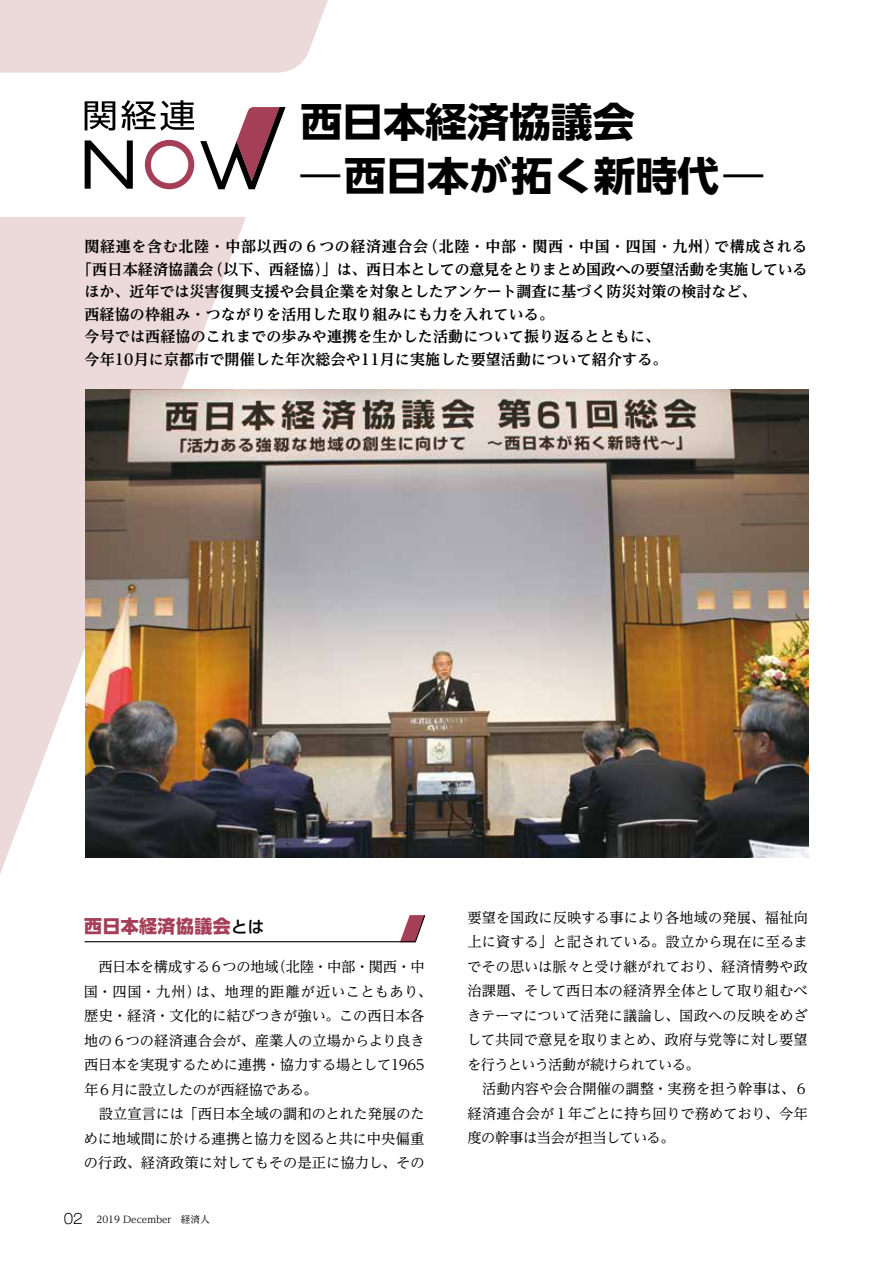
<style>
.page{position:relative;width:893px;height:1263px;background:#fff}
.page>*{position:absolute;margin:0;border:0;box-sizing:border-box;transform-origin:0 0}
.t1{font:700 39.9px/54px "UD Shin Go Pr 6 N";letter-spacing:-.005em;color:#000;scale:1.05 1}
.t2{font:800 18px "UD Shin Go Pro";letter-spacing:.02em;color:#a53f58}
.t3{font:700 15px/22.5px "UD Reimin Pro";letter-spacing:.01em;color:#000}
.t4{font:14.25px/24.5px "UD Reimin Pro";letter-spacing:-.005em;color:#000}
.t5{font:9.6px "UD Reimin Pro";color:#000}
.s1{font-family:"UD Reimin Pro";font-weight:500}
.s2{font-weight:500;font-size:16.5px;color:#000}
.s3{font-family:"Gothic MB101 Pro";font-weight:300;font-size:13.8px}
.s4{font-size:14.4px}
</style>
<div class="page">
<div style="left:0;top:0;width:328px;height:73px;background:#ecd9da"></div>
<svg style="left:0;top:217px;width:246px;height:657px;fill:#ecd9da"></svg>
<svg style="left:85px;top:140px;width:48px;height:49px"></svg>
<svg style="left:145px;top:140px;width:49px;height:49px"></svg>
<svg style="left:85px;top:101px;width:30px;height:29px"></svg>
<svg style="left:121px;top:100px;width:73px;height:31px"></svg>
<svg style="left:200px;top:107px;width:86px;height:82px"></svg>
<img style="left:85px;top:390px;width:723px;height:468px">
<svg style="left:84px;top:915px;width:342px;height:28px"></svg>
<h1 class="t1" style="left:300px;top:94px;width:442px">西日本経済協議会<br><span class="s1">―</span>西日本が拓く新時代<span class="s1">―</span></h1>
<p class="t3" style="left:85px;top:235px;width:724px">関経連を含む北陸・中部以西の６つの経済連合会（北陸・中部・関西・中国・四国・九州）で構成される｢西日本経済協議会（以下、西経協）｣は、西日本としての意見をとりまとめ国政への要望活動を実施しているほか、近年では災害復興支援や会員企業を対象としたアンケート調査に基づく防災対策の検討など、<br>西経協の枠組み・つながりを活用した取り組みにも力を入れている。<br>今号では西経協のこれまでの歩みや連携を生かした活動について振り返るとともに、<br>今年10月に京都市で開催した年次総会や11月に実施した要望活動について紹介する。</p>
<p class="t2" style="left:84px;top:911px;width:182px">西日本経済協議会<span class="s2">とは</span></p>
<p class="t4" style="left:84px;top:954px;width:350px">　西日本を構成する６つの地域（北陸・中部・関西・中国・四国・九州）は、地理的距離が近いこともあり、歴史・経済・文化的に結びつきが強い。この西日本各地の６つの経済連合会が、産業人の立場からより良き西日本を実現するために連携・協力する場として1965年６月に設立したのが西経協である。<br>　設立宣言には｢西日本全域の調和のとれた発展のために地域間に於ける連携と協力を図ると共に中央偏重の行政、経済政策に対してもその是正に協力し、その</p>
<p class="t5" style="left:64px;top:1211px;width:147px"><span class="s3">02</span> 2019 December　経済人</p>
<p class="t4" style="left:467px;top:905px;width:343px">要望を国政に反映する事により各地域の発展、福祉向上に資する｣と記されている。設立から現在に至るまでその思いは脈々と受け継がれており、経済情勢や政治課題、そして西日本の経済界全体として取り組むべきテーマについて活発に議論し、国政への反映をめざして共同で意見を取りまとめ、政府与党等に対し要望を行うという活動が続けられている。<br>　活動内容や会合開催の調整・実務を担う幹事は、６経済連合会が１年ごとに持ち回りで務めており、今年度の幹事は当会が担当している<span class="s4">。</span></p>
</div>
